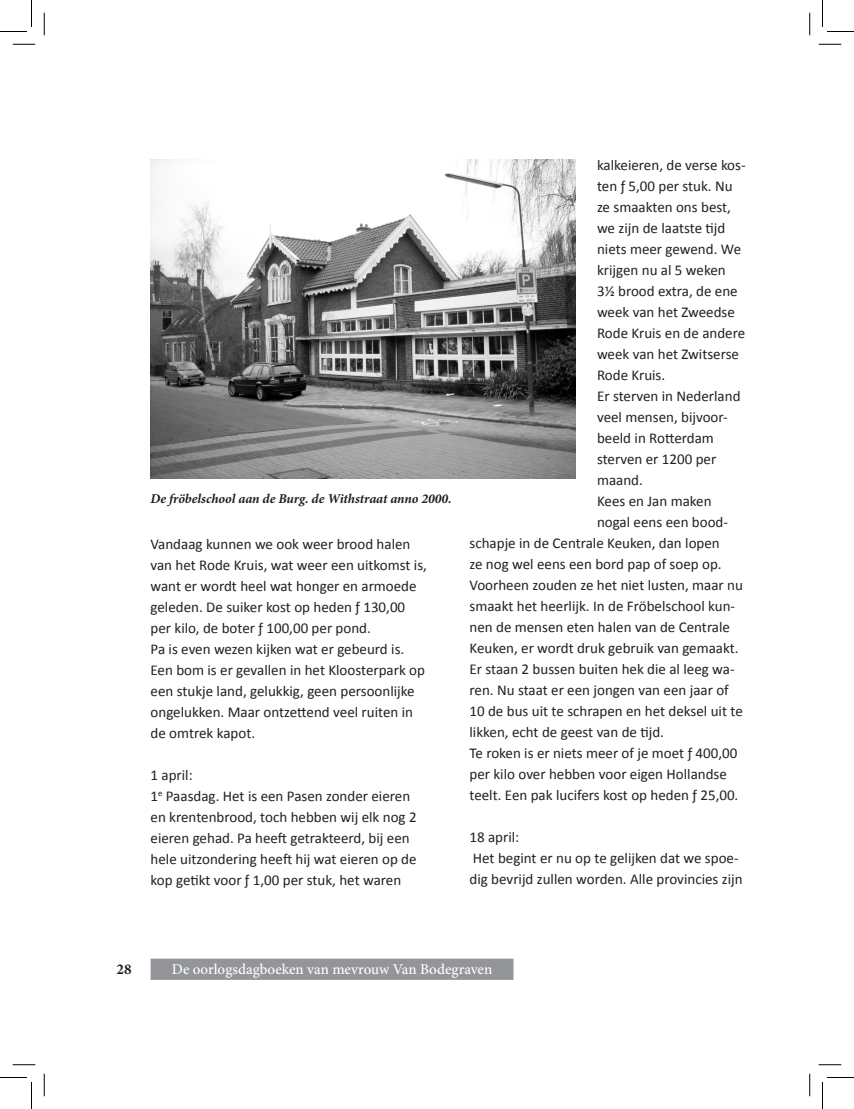
<style>
.page{position:relative;width:854px;height:1109px;background:#fff}
.page>*{position:absolute;margin:0;border:0;box-sizing:border-box;transform-origin:0 0}
.t1{font:15px/21px "Calibri";color:#231f20}
.t2{font:500 15px "Minion Pro";color:#fff}
.t3{font:700 15px "Minion Pro";color:#231f20}
.t4{font:italic 700 13.5px "Minion Pro";letter-spacing:-.005em;color:#231f20}
</style>
<div class="page">
<div style="left:151px;top:959px;width:362px;height:21px;background:#939598"></div>
<img style="left:151px;top:159px;width:425px;height:319px">
<svg style="left:13px;top:44px;width:22px;height:1px"></svg>
<svg style="left:819px;top:44px;width:22px;height:1px"></svg>
<svg style="left:13px;top:1064px;width:22px;height:1px"></svg>
<svg style="left:819px;top:1064px;width:22px;height:1px"></svg>
<svg style="left:44px;top:13px;width:1px;height:22px"></svg>
<svg style="left:44px;top:1074px;width:1px;height:22px"></svg>
<svg style="left:809px;top:13px;width:1px;height:22px"></svg>
<svg style="left:809px;top:1074px;width:1px;height:22px"></svg>
<svg style="left:0;top:0;width:32px;height:32px"></svg>
<svg style="left:0;top:1077px;width:32px;height:32px"></svg>
<svg style="left:822px;top:0;width:32px;height:32px"></svg>
<svg style="left:822px;top:1077px;width:32px;height:32px"></svg>
<p class="t4" style="left:151px;top:489px;width:303px">De fröbelschool aan de Burg. de Withstraat anno 2000.</p>
<p class="t1" style="left:151px;top:533px;width:278px">Vandaag kunnen we ook weer brood halen van het Rode Kruis, wat weer een uitkomst is, want er wordt heel wat honger en armoede geleden. De suiker kost op heden ƒ 130,00 per kilo, de boter ƒ 100,00 per pond.<br>Pa is even wezen kijken wat er gebeurd is.<br>Een bom is er gevallen in het Kloosterpark op een stukje land, gelukkig, geen persoonlijke ongelukken. Maar ontzettend veel ruiten in de omtrek kapot.</p>
<p class="t1" style="left:151px;top:764px;width:268px">1 april:<br>1<sup>e</sup> Paasdag. Het is een Pasen zonder eieren en krentenbrood, toch hebben wij elk nog 2 eieren gehad. Pa heeft getrakteerd, bij een hele uitzondering heeft hij wat eieren op de kop getikt voor ƒ 1,00 per stuk, het waren</p>
<p class="t1" style="left:597px;top:155px;width:150px">kalkeieren, de verse kos-</p>
<p class="t1" style="left:597px;top:176px;width:137px">ten ƒ 5,00 per stuk. Nu</p>
<p class="t1" style="left:597px;top:197px;width:135px">ze smaakten ons best,</p>
<p class="t1" style="left:597px;top:218px;width:130px">we zijn de laatste tijd</p>
<p class="t1" style="left:597px;top:239px;width:146px">niets meer gewend. We</p>
<p class="t1" style="left:597px;top:260px;width:130px">krijgen nu al 5 weken</p>
<p class="t1" style="left:597px;top:281px;width:142px">3½ brood extra, de ene</p>
<p class="t1" style="left:597px;top:302px;width:139px">week van het Zweedse</p>
<p class="t1" style="left:597px;top:323px;width:150px">Rode Kruis en de andere</p>
<p class="t1" style="left:597px;top:344px;width:143px">week van het Zwitserse</p>
<p class="t1" style="left:597px;top:365px;width:70px">Rode Kruis.</p>
<p class="t1" style="left:597px;top:386px;width:145px">Er sterven in Nederland</p>
<p class="t1" style="left:597px;top:407px;width:132px">veel mensen, bijvoor-</p>
<p class="t1" style="left:597px;top:428px;width:118px">beeld in Rotterdam</p>
<p class="t1" style="left:597px;top:449px;width:121px">sterven er 1200 per</p>
<p class="t1" style="left:597px;top:470px;width:47px">maand.</p>
<p class="t1" style="left:597px;top:491px;width:116px">Kees en Jan maken</p>
<p class="t1" style="left:597px;top:512px;width:133px">nogal eens een bood-</p>
<p class="t1" style="left:469px;top:533px;width:252px">schapje in de Centrale Keuken, dan lopen</p>
<p class="t1" style="left:469px;top:554px;width:254px">ze nog wel eens een bord pap of soep op.</p>
<p class="t1" style="left:469px;top:575px;width:275px">Voorheen zouden ze het niet lusten, maar nu</p>
<p class="t1" style="left:469px;top:596px;width:267px">smaakt het heerlijk. In de Fröbelschool kun-</p>
<p class="t1" style="left:469px;top:617px;width:262px">nen de mensen eten halen van de Centrale</p>
<p class="t1" style="left:469px;top:638px;width:271px">Keuken, er wordt druk gebruik van gemaakt.</p>
<p class="t1" style="left:469px;top:659px;width:267px">Er staan 2 bussen buiten hek die al leeg wa-</p>
<p class="t1" style="left:469px;top:680px;width:261px">ren. Nu staat er een jongen van een jaar of</p>
<p class="t1" style="left:469px;top:701px;width:275px">10 de bus uit te schrapen en het deksel uit te</p>
<p class="t1" style="left:469px;top:722px;width:196px">likken, echt de geest van de tijd.</p>
<p class="t1" style="left:469px;top:743px;width:269px">Te roken is er niets meer of je moet ƒ 400,00</p>
<p class="t1" style="left:469px;top:764px;width:259px">per kilo over hebben voor eigen Hollandse</p>
<p class="t1" style="left:469px;top:785px;width:270px">teelt. Een pak lucifers kost op heden ƒ 25,00.</p>
<p class="t1" style="left:469px;top:827px;width:275px">18 april:<br>Het begint er nu op te gelijken dat we spoe&shy;dig bevrijd zullen worden. Alle provincies zijn</p>
<p class="t3" style="left:117px;top:959px;width:16px">28</p>
<p class="t2" style="left:172px;top:959px;width:322px">De oorlogsdagboeken van mevrouw Van Bodegraven</p>
</div>
